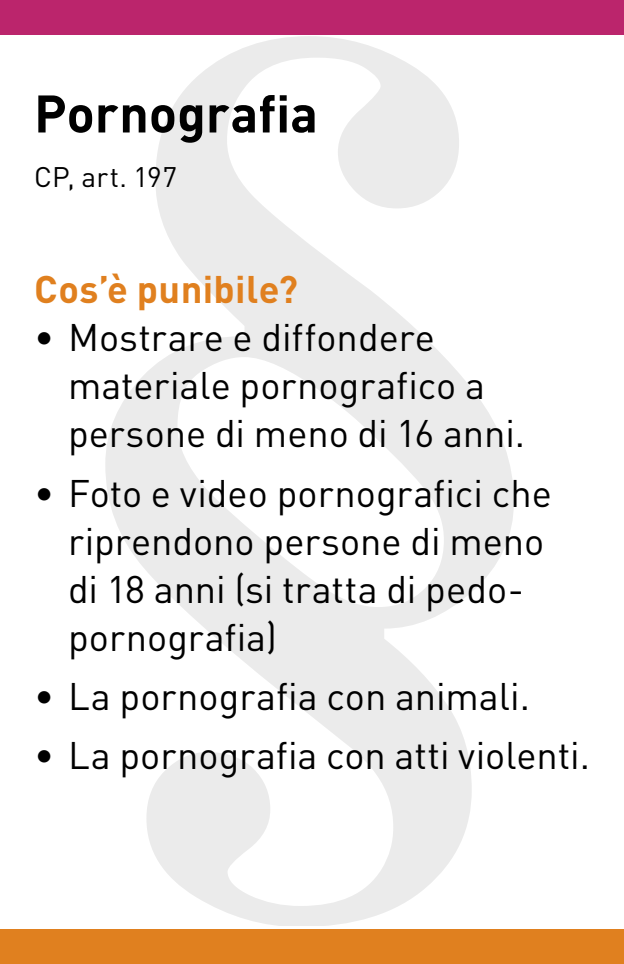
<style>
.page{position:relative;width:624px;height:964px;background:#fff}
.page>*{position:absolute;margin:0;border:0;box-sizing:border-box;transform-origin:0 0}
.t1{font:700 1079.6px "Times";color:#000}
.t2{font:700 52px "DIN Weber";color:#000}
.t3{font:38px/48px "DIN Weber";color:#000}
.t4{font:700 38px "DIN Weber";letter-spacing:.01em;color:#e0801f}
.t5{font:28px "DIN Weber";letter-spacing:.01em;color:#000}
</style>
<div class="page">
<div style="left:0;top:0;width:624px;height:34px;background:#bb256c"></div>
<div style="left:0;top:930px;width:624px;height:34px;background:#e0801f"></div>
<h1 class="t1" style="left:42px;top:-623px;width:541px">§</h1>
<h2 class="t2" style="left:34px;top:80px;width:285px">Pornografia</h2>
<p class="t5" style="left:34px;top:160px;width:145px">CP, art. 197</p>
<p class="t4" style="left:34px;top:265px;width:265px">Cos’è punibile?</p>
<p class="t3" style="left:68px;top:313px;width:458px;text-indent:-34px">• Mostrare e diffondere materiale pornografico a persone di meno di 16 anni.</p>
<p class="t3" style="left:68px;top:468px;width:485px;text-indent:-34px">• Foto e video pornografici che riprendono persone di meno di 18 anni (si tratta di pedo&shy;pornografia)</p>
<p class="t3" style="left:34px;top:671px;width:497px">• La pornografia con animali.</p>
<p class="t3" style="left:34px;top:731px;width:557px">• La pornografia con atti violenti.</p>
</div>
